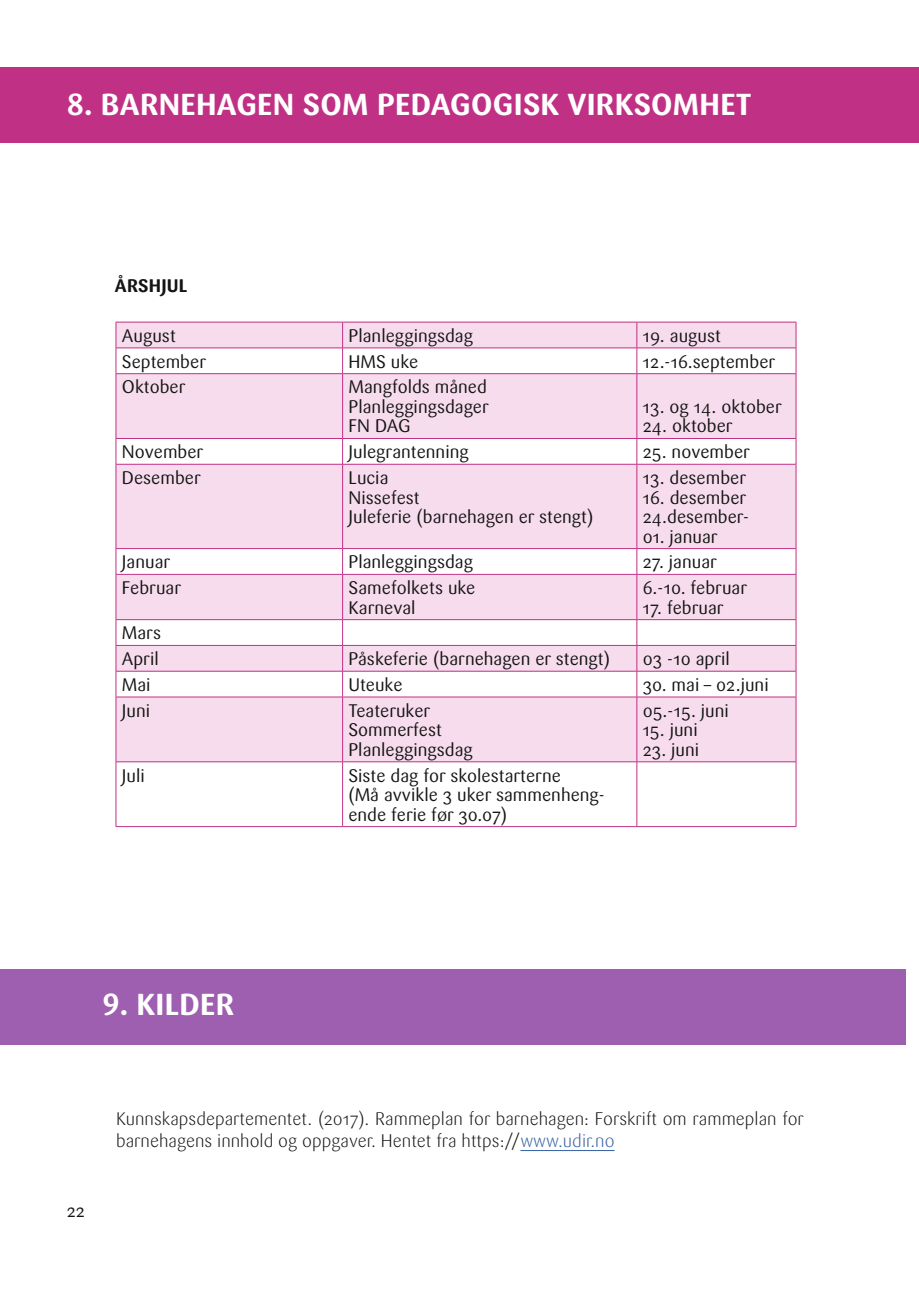
<style>
.page{position:relative;width:919px;height:1289px;background:#fff}
.page>*{position:absolute;margin:0;border:0;box-sizing:border-box;transform-origin:0 0}
.t1{font:700 30px "Sari OT";letter-spacing:.01em;color:#fff}
.t2{font:18px/19.5px "Sari OT";color:#131413}
.t3{font:300 18px/22.5px "Sari OT";color:#131413}
.t4{font:700 18px "Sari OT";letter-spacing:.01em;color:#131413}
.s1{color:#345f9f}
</style>
<div class="page">
<hr style="left:520px;top:1150px;width:94px;height:1px;background:#345f9f">
<div style="left:0;top:67px;width:918px;height:75px;background:#c03185"></div>
<div style="left:0;top:968px;width:906px;height:76px;background:#9e5fb0"></div>
<svg style="left:117px;top:323px;width:678px;height:438px;fill:#f7dced"></svg>
<svg style="left:116px;top:439px;width:1px;height:25px"></svg>
<svg style="left:342px;top:439px;width:1px;height:25px"></svg>
<svg style="left:636px;top:439px;width:1px;height:25px"></svg>
<svg style="left:795px;top:439px;width:1px;height:25px"></svg>
<svg style="left:116px;top:549px;width:1px;height:25px"></svg>
<svg style="left:342px;top:549px;width:1px;height:25px"></svg>
<svg style="left:636px;top:549px;width:1px;height:25px"></svg>
<svg style="left:795px;top:549px;width:1px;height:25px"></svg>
<hr style="left:116px;top:762px;width:1px;height:64px;background:#c03185">
<hr style="left:342px;top:762px;width:1px;height:64px;background:#c03185">
<hr style="left:636px;top:762px;width:1px;height:64px;background:#c03185">
<hr style="left:795px;top:762px;width:1px;height:64px;background:#c03185">
<hr style="left:116px;top:826px;width:226px;height:1px;background:#c03185">
<hr style="left:342px;top:826px;width:294px;height:1px;background:#c03185">
<hr style="left:636px;top:826px;width:160px;height:1px;background:#c03185">
<svg style="left:116px;top:323px;width:1px;height:50px"></svg>
<hr style="left:116px;top:322px;width:226px;height:1px;background:#c03185">
<hr style="left:342px;top:322px;width:294px;height:1px;background:#c03185">
<hr style="left:636px;top:322px;width:160px;height:1px;background:#c03185">
<svg style="left:342px;top:322px;width:1px;height:51px"></svg>
<svg style="left:636px;top:322px;width:1px;height:51px"></svg>
<svg style="left:795px;top:322px;width:1px;height:51px"></svg>
<hr style="left:116px;top:347px;width:226px;height:1px;background:#c03185">
<hr style="left:342px;top:347px;width:294px;height:1px;background:#c03185">
<hr style="left:636px;top:347px;width:160px;height:1px;background:#c03185">
<hr style="left:116px;top:374px;width:1px;height:64px;background:#c03185">
<hr style="left:116px;top:373px;width:226px;height:1px;background:#c03185">
<hr style="left:116px;top:438px;width:226px;height:1px;background:#c03185">
<hr style="left:342px;top:374px;width:1px;height:64px;background:#c03185">
<hr style="left:342px;top:373px;width:294px;height:1px;background:#c03185">
<hr style="left:342px;top:438px;width:294px;height:1px;background:#c03185">
<hr style="left:636px;top:374px;width:1px;height:64px;background:#c03185">
<hr style="left:636px;top:373px;width:160px;height:1px;background:#c03185">
<hr style="left:795px;top:374px;width:1px;height:64px;background:#c03185">
<hr style="left:636px;top:438px;width:160px;height:1px;background:#c03185">
<hr style="left:116px;top:464px;width:1px;height:84px;background:#c03185">
<hr style="left:116px;top:464px;width:226px;height:1px;background:#c03185">
<hr style="left:116px;top:548px;width:226px;height:1px;background:#c03185">
<hr style="left:342px;top:464px;width:1px;height:84px;background:#c03185">
<hr style="left:342px;top:464px;width:294px;height:1px;background:#c03185">
<hr style="left:342px;top:548px;width:294px;height:1px;background:#c03185">
<hr style="left:636px;top:464px;width:1px;height:84px;background:#c03185">
<hr style="left:636px;top:464px;width:160px;height:1px;background:#c03185">
<hr style="left:795px;top:464px;width:1px;height:84px;background:#c03185">
<hr style="left:636px;top:548px;width:160px;height:1px;background:#c03185">
<hr style="left:116px;top:574px;width:1px;height:45px;background:#c03185">
<hr style="left:116px;top:574px;width:226px;height:1px;background:#c03185">
<hr style="left:116px;top:619px;width:226px;height:1px;background:#c03185">
<hr style="left:342px;top:574px;width:1px;height:45px;background:#c03185">
<hr style="left:342px;top:574px;width:294px;height:1px;background:#c03185">
<hr style="left:342px;top:619px;width:294px;height:1px;background:#c03185">
<hr style="left:636px;top:574px;width:160px;height:1px;background:#c03185">
<hr style="left:636px;top:574px;width:1px;height:45px;background:#c03185">
<hr style="left:795px;top:574px;width:1px;height:45px;background:#c03185">
<hr style="left:636px;top:619px;width:160px;height:1px;background:#c03185">
<svg style="left:116px;top:620px;width:1px;height:76px"></svg>
<hr style="left:116px;top:645px;width:226px;height:1px;background:#c03185">
<hr style="left:342px;top:645px;width:294px;height:1px;background:#c03185">
<hr style="left:636px;top:645px;width:160px;height:1px;background:#c03185">
<svg style="left:342px;top:620px;width:1px;height:76px"></svg>
<svg style="left:636px;top:620px;width:1px;height:76px"></svg>
<svg style="left:795px;top:620px;width:1px;height:76px"></svg>
<hr style="left:116px;top:671px;width:226px;height:1px;background:#c03185">
<hr style="left:342px;top:671px;width:294px;height:1px;background:#c03185">
<hr style="left:636px;top:671px;width:160px;height:1px;background:#c03185">
<hr style="left:116px;top:697px;width:1px;height:64px;background:#c03185">
<hr style="left:116px;top:696px;width:226px;height:1px;background:#c03185">
<hr style="left:116px;top:761px;width:226px;height:1px;background:#c03185">
<hr style="left:342px;top:697px;width:1px;height:64px;background:#c03185">
<hr style="left:342px;top:696px;width:294px;height:1px;background:#c03185">
<hr style="left:342px;top:761px;width:294px;height:1px;background:#c03185">
<hr style="left:636px;top:697px;width:1px;height:64px;background:#c03185">
<hr style="left:636px;top:696px;width:160px;height:1px;background:#c03185">
<hr style="left:795px;top:697px;width:1px;height:64px;background:#c03185">
<hr style="left:636px;top:761px;width:160px;height:1px;background:#c03185">
<h1 class="t1" style="left:67px;top:85px;width:686px">8. BARNEHAGEN SOM PEDAGOGISK VIRKSOMHET</h1>
<p class="t4" style="left:115px;top:274px;width:74px">ÅRSHJUL</p>
<p class="t2" style="left:122px;top:326px;width:55px">August</p>
<p class="t2" style="left:348px;top:326px;width:126px">Planleggingsdag</p>
<p class="t2" style="left:642px;top:326px;width:80px">19. august</p>
<p class="t2" style="left:122px;top:351px;width:86px">September</p>
<p class="t2" style="left:348px;top:351px;width:71px">HMS uke</p>
<p class="t2" style="left:642px;top:351px;width:134px">12.-16.september</p>
<p class="t2" style="left:122px;top:377px;width:65px">Oktober</p>
<p class="t2" style="left:348px;top:377px;width:142px;text-align:justify">Mangfolds måned Planleggingsdager FN DAG</p>
<p class="t2" style="left:642px;top:397px;width:140px">13. og 14. oktober</p>
<p class="t2" style="left:642px;top:416px;width:91px">24. oktober</p>
<p class="t2" style="left:122px;top:442px;width:83px">November</p>
<p class="t2" style="left:348px;top:442px;width:122px">Julegrantenning</p>
<p class="t2" style="left:642px;top:442px;width:109px">25. november</p>
<p class="t2" style="left:122px;top:468px;width:80px">Desember</p>
<p class="t2" style="left:348px;top:468px;width:246px">Lucia<br>Nissefest<br>Juleferie (barnehagen er stengt)</p>
<p class="t2" style="left:642px;top:468px;width:105px">13. desember</p>
<p class="t2" style="left:642px;top:487px;width:108px">16. desember<br>24.desember-</p>
<p class="t2" style="left:642px;top:526px;width:76px">01. januar</p>
<p class="t2" style="left:122px;top:552px;width:50px">Januar</p>
<p class="t2" style="left:348px;top:552px;width:126px">Planleggingsdag</p>
<p class="t2" style="left:642px;top:552px;width:76px">27. januar</p>
<p class="t2" style="left:122px;top:578px;width:61px">Februar</p>
<p class="t2" style="left:348px;top:578px;width:128px">Samefolkets uke<br>Karneval</p>
<p class="t2" style="left:642px;top:578px;width:106px">6.-10. februar</p>
<p class="t2" style="left:642px;top:597px;width:82px">17. februar</p>
<p class="t2" style="left:122px;top:620px;width:41px;line-height:25.8px">Mars<br>April</p>
<p class="t2" style="left:348px;top:649px;width:263px">Påskeferie (barnehagen er stengt)</p>
<p class="t2" style="left:642px;top:649px;width:89px">03 -10 april</p>
<p class="t2" style="left:122px;top:675px;width:30px">Mai</p>
<p class="t2" style="left:348px;top:675px;width:56px">Uteuke</p>
<p class="t2" style="left:642px;top:675px;width:127px">30. mai – 02.juni</p>
<p class="t2" style="left:122px;top:700px;width:30px">Juni</p>
<p class="t2" style="left:348px;top:700px;width:126px">Teateruker<br>Sommerfest<br>Planleggingsdag</p>
<p class="t2" style="left:642px;top:700px;width:88px">05.-15. juni</p>
<p class="t2" style="left:642px;top:720px;width:56px">15. juni</p>
<p class="t2" style="left:642px;top:739px;width:58px">23. juni</p>
<p class="t2" style="left:122px;top:765px;width:25px">Juli</p>
<p class="t2" style="left:348px;top:765px;width:257px">Siste dag for skolestarterne<br>(Må avvikle 3 uker sammenheng&shy;ende ferie før 30.07)</p>
<h1 class="t1" style="left:102px;top:984px;width:133px">9. KILDER</h1>
<p class="t2" style="left:67px;top:1200px;width:20px">22</p>
<p class="t3" style="left:116px;top:1107px;width:689px">Kunnskapsdepartementet. (2017). Rammeplan for barnehagen: Forskrift om rammeplan for barnehagens innhold og oppgaver. Hentet fra https://<span class="s1">www.udir.no</span></p>
</div>
